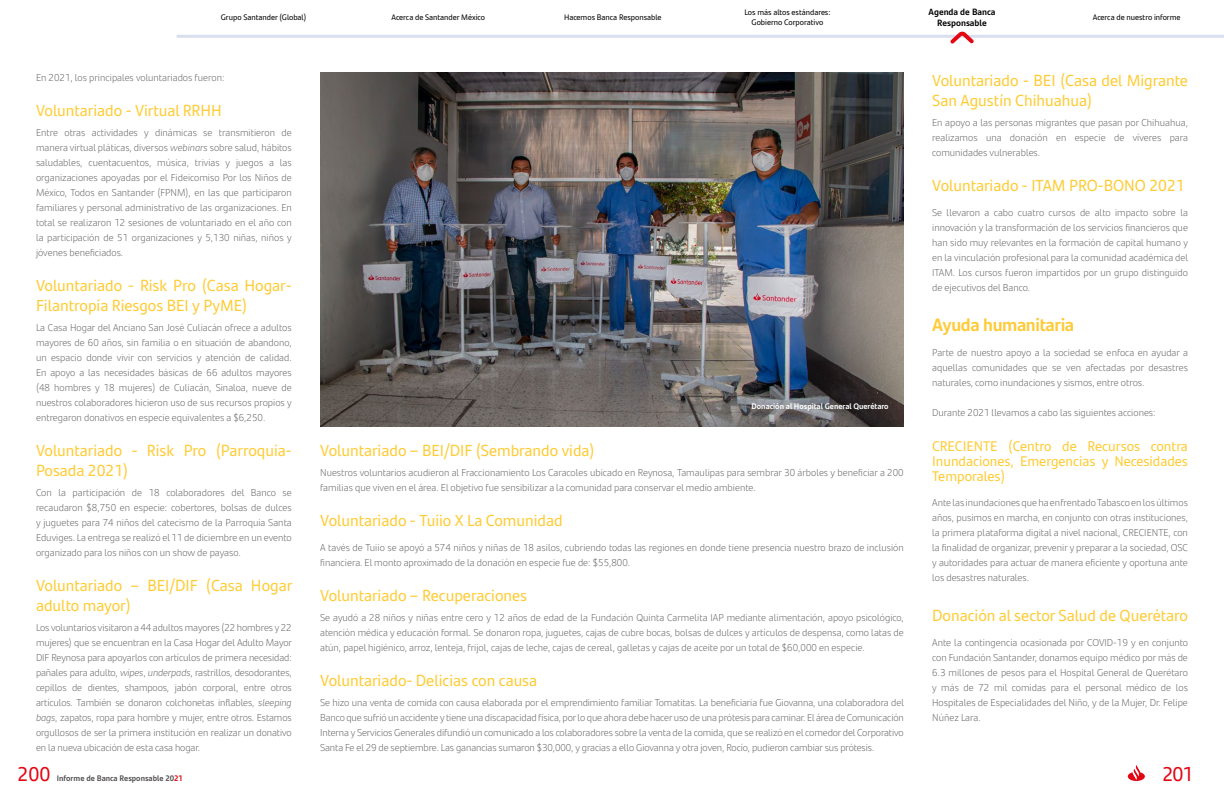
<style>
.page{position:relative;width:1224px;height:792px;background:#fff}
.page>*{position:absolute;margin:0;border:0;box-sizing:border-box;transform-origin:0 0}
.t1{font:20px "Santander Headline";letter-spacing:-.025em;color:#e30613}
.t2{font:700 18px "Santander Text";letter-spacing:-.02em;color:#feca36}
.t3{font:16px/20px "Santander Text";color:#fecc36}
.t4{font:14px/15px "Santander Text";color:#fecc36;text-align:justify}
.t5{font:300 10px/15px "Santander Text";color:#575756;text-align:justify}
.t6{font:700 9px/10.8px "Santander Text";color:#000;text-align:center}
.t7{font:8px/9.6px "Santander Text";color:#000;text-align:center}
.t8{font:700 8px "Santander Text";color:#fff}
.t9{font:700 8px "Santander Text";color:#545051}
.s1{font-style:italic}
.s2{color:#e30613}
</style>
<div class="page">
<hr style="left:178px;top:35px;width:1046px;height:3px;background:#d9dfee">
<svg style="left:1128px;top:765px;width:17px;height:16px"></svg>
<svg style="left:950px;top:31px;width:24px;height:13px"></svg>
<img style="left:320px;top:72px;width:584px;height:354px">
<p class="t7" style="left:221px;top:12px;width:87px">Grupo Santander (Global)</p>
<p class="t7" style="left:391px;top:12px;width:95px">Acerca de Santander México</p>
<p class="t7" style="left:564px;top:12px;width:99px">Hacemos Banca Responsable</p>
<p class="t7" style="left:744px;top:7px;width:88px">Los más altos estándares:<br>Gobierno Corporativo</p>
<p class="t6" style="left:929px;top:6px;width:68px">Agenda de Banca<br>Responsable</p>
<p class="t7" style="left:1093px;top:12px;width:89px">Acerca de nuestro informe</p>
<p class="t5" style="left:36px;top:70px;width:190px">En 2021, los principales voluntariados fueron:</p>
<h3 class="t3" style="left:36px;top:100px;width:187px">Voluntariado - Virtual RRHH</h3>
<p class="t5" style="left:36px;top:125px;width:257px">Entre otras actividades y dinámicas se transmitieron de manera virtual pláticas, diversos <span class="s1">webinars</span> sobre salud, hábitos saludables, cuentacuentos, música, trivias y juegos a las organizaciones apoyadas por el Fideicomiso Por los Niños de México, Todos en Santander (FPNM), en las que participaron familiares y personal administrativo de las organizaciones. En total se realizaron 12 sesiones de voluntariado en el año con la participación de 51 organizaciones y 5,130 niñas, niños y jóvenes beneficiados.</p>
<h3 class="t3" style="left:36px;top:275px;width:257px">Voluntariado - Risk Pro (Casa Hogar-<br>Filantropía Riesgos BEI y PyME)</h3>
<p class="t5" style="left:36px;top:320px;width:257px">La Casa Hogar del Anciano San José Culiacán ofrece a adultos mayores de 60 años, sin familia o en situación de abandono, un espacio donde vivir con servicios y atención de calidad.<br>En apoyo a las necesidades básicas de 66 adultos mayores (48 hombres y 18 mujeres) de Culiacán, Sinaloa, nueve de nuestros colaboradores hicieron uso de sus recursos propios y entregaron donativos en especie equivalentes a $6,250.</p>
<h3 class="t3" style="left:36px;top:440px;width:257px">Voluntariado - Risk Pro (Parroquia-<br>Posada 2021)</h3>
<p class="t5" style="left:36px;top:485px;width:257px">Con la participación de 18 colaboradores del Banco se recaudaron $8,750 en especie: cobertores, bolsas de dulces y juguetes para 74 niños del catecismo de la Parroquia Santa Eduviges. La entrega se realizó el 11 de diciembre en un evento organizado para los niños con un show de payaso.</p>
<h3 class="t3" style="left:36px;top:575px;width:258px">Voluntariado – BEI/DIF (Casa Hogar adulto mayor)</h3>
<p class="t5" style="left:36px;top:620px;width:258px">Los voluntarios visitaron a 44 adultos mayores (22 hombres y 22 mujeres) que se encuentran en la Casa Hogar del Adulto Mayor DIF Reynosa para apoyarlos con artículos de primera necesidad: pañales para adulto, <span class="s1">wipes</span>, <span class="s1">underpads</span>, rastrillos, desodorantes, cepillos de dientes, shampoos, jabón corporal, entre otros artículos. También se donaron colchonetas inflables, <span class="s1">sleeping bags</span>, zapatos, ropa para hombre y mujer, entre otros. Estamos orgullosos de ser la primera institución en realizar un donativo en la nueva ubicación de esta casa hogar.</p>
<p class="t8" style="left:752px;top:400px;width:139px">Donación al Hospital General Querétaro</p>
<h3 class="t3" style="left:320px;top:440px;width:276px">Voluntariado – BEI/DIF (Sembrando vida)</h3>
<p class="t5" style="left:320px;top:465px;width:585px">Nuestros voluntarios acudieron al Fraccionamiento Los Caracoles ubicado en Reynosa, Tamaulipas para sembrar 30 árboles y beneficiar a 200 familias que viven en el área. El objetivo fue sensibilizar a la comunidad para conservar el medio ambiente.</p>
<h3 class="t3" style="left:320px;top:510px;width:244px">Voluntariado - Tuiio X La Comunidad</h3>
<p class="t5" style="left:320px;top:540px;width:585px">A tavés de Tuiio se apoyó a 574 niños y niñas de 18 asilos, cubriendo todas las regiones en donde tiene presencia nuestro brazo de inclusión financiera. El monto aproximado de la donación en especie fue de: $55,800.</p>
<h3 class="t3" style="left:320px;top:585px;width:209px">Voluntariado – Recuperaciones</h3>
<p class="t5" style="left:320px;top:610px;width:585px">Se ayudó a 28 niños y niñas entre cero y 12 años de edad de la Fundación Quinta Carmelita IAP mediante alimentación, apoyo psicológico, atención médica y educación formal. Se donaron ropa, juguetes, cajas de cubre bocas, bolsas de dulces y artículos de despensa, como latas de atún, papel higiénico, arroz, lenteja, frijol, cajas de leche, cajas de cereal, galletas y cajas de aceite por un total de $60,000 en especie.</p>
<h3 class="t3" style="left:320px;top:670px;width:219px">Voluntariado- Delicias con causa</h3>
<p class="t5" style="left:320px;top:695px;width:585px">Se hizo una venta de comida con causa elaborada por el emprendimiento familiar Tomatitas. La beneficiaria fue Giovanna, una colaboradora del Banco que sufrió un accidente y tiene una discapacidad física, por lo que ahora debe hacer uso de una prótesis para caminar. El área de Comunicación Interna y Servicios Generales difundió un comunicado a los colaboradores sobre la venta de la comida, que se realizó en el comedor del Corporativo Santa Fe el 29 de septiembre. Las ganancias sumaron $30,000, y gracias a ello Giovanna y otra joven, Rocío, pudieron cambiar sus prótesis.</p>
<h3 class="t3" style="left:932px;top:70px;width:257px">Voluntariado - BEI (Casa del Migrante<br>San Agustín Chihuahua)</h3>
<p class="t5" style="left:932px;top:115px;width:257px">En apoyo a las personas migrantes que pasan por Chihuahua, realizamos una donación en especie de víveres para comunidades vulnerables.</p>
<h3 class="t3" style="left:932px;top:175px;width:254px">Voluntariado - ITAM PRO-BONO 2021</h3>
<p class="t5" style="left:932px;top:205px;width:258px">Se llevaron a cabo cuatro cursos de alto impacto sobre la innovación y la transformación de los servicios financieros que han sido muy relevantes en la formación de capital humano y en la vinculación profesional para la comunidad académica del ITAM. Los cursos fueron impartidos por un grupo distinguido de ejecutivos del Banco.</p>
<h2 class="t2" style="left:932px;top:311px;width:144px">Ayuda humanitaria</h2>
<p class="t5" style="left:932px;top:345px;width:257px">Parte de nuestro apoyo a la sociedad se enfoca en ayudar a aquellas comunidades que se ven afectadas por desastres naturales, como inundaciones y sismos, entre otros.</p>
<p class="t5" style="left:932px;top:405px;width:225px">Durante 2021 llevamos a cabo las siguientes acciones:</p>
<h3 class="t4" style="left:932px;top:438px;width:257px">CRECIENTE (Centro de Recursos contra Inundaciones, Emergencias y Necesidades Temporales)</h3>
<p class="t5" style="left:932px;top:495px;width:257px">Ante las inundaciones que ha enfrentado Tabasco en los últimos años, pusimos en marcha, en conjunto con otras instituciones, la primera plataforma digital a nivel nacional, CRECIENTE, con la finalidad de organizar, prevenir y preparar a la sociedad, OSC y autoridades para actuar de manera eficiente y oportuna ante los desastres naturales.</p>
<h3 class="t3" style="left:932px;top:605px;width:257px">Donación al sector Salud de Querétaro</h3>
<p class="t5" style="left:932px;top:635px;width:257px">Ante la contingencia ocasionada por COVID-19 y en conjunto con Fundación Santander, donamos equipo médico por más de 6.3 millones de pesos para el Hospital General de Querétaro y más de 72 mil comidas para el personal médico de los Hospitales de Especialidades del Niño, y de la Mujer, Dr. Felipe Núñez Lara.</p>
<h1 class="t1" style="left:17px;top:759px;width:34px">200</h1>
<p class="t9" style="left:57px;top:772px;width:128px">Informe de Banca Responsable 20<span class="s2">21</span></p>
<h1 class="t1" style="left:1162px;top:759px;width:32px">201</h1>
</div>
